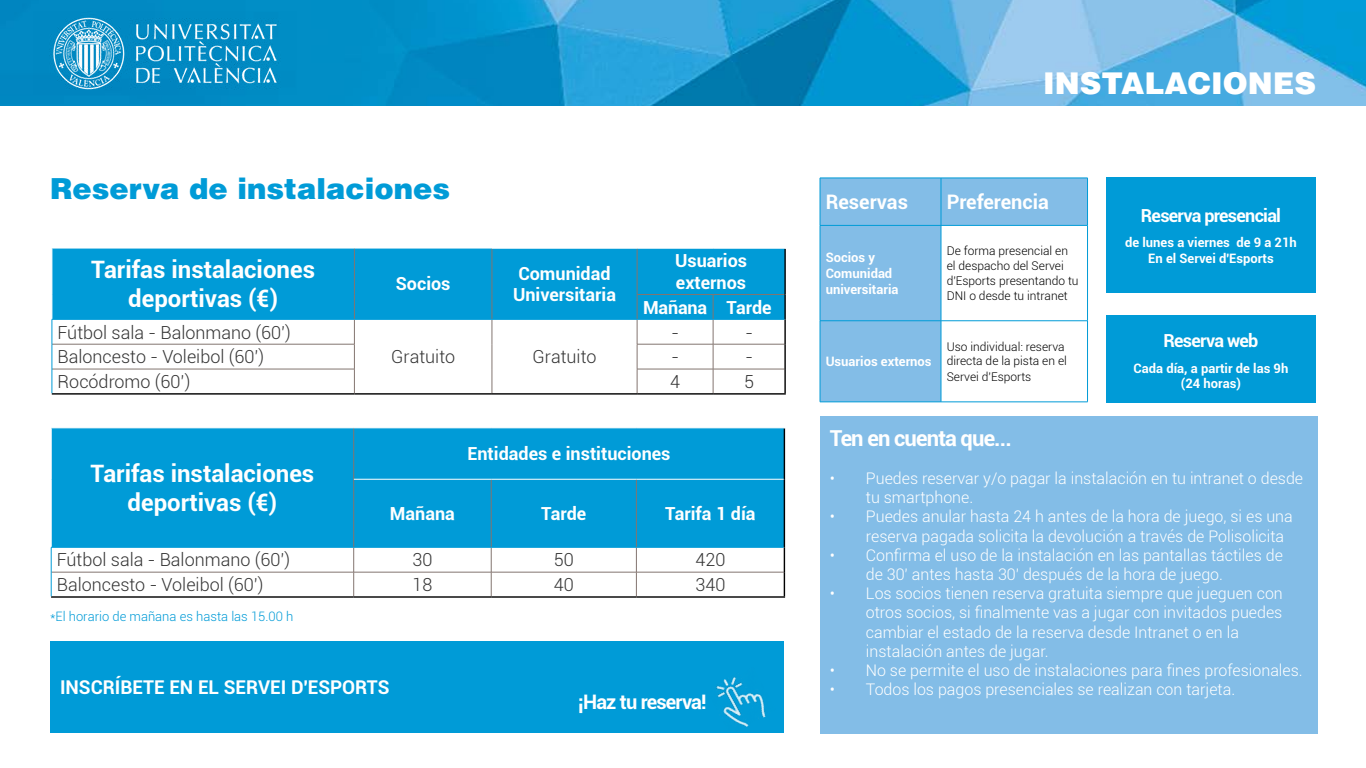
<style>
.page{position:relative;width:1366px;height:768px;background:#fff}
.page>*{position:absolute;margin:0;border:0;box-sizing:border-box;transform-origin:0 0}
.t1{font:900 30px "Helvetica LT Std";color:#fff}
.t2{font:900 29px "Helvetica LT Std";color:#009bd7}
.t3{font:700 24px/28.8px "Roboto";color:#fff;text-align:center}
.t4{font:700 22px "Roboto";letter-spacing:-.04em;color:#fff}
.t5{font:700 20px "Roboto";letter-spacing:-.005em;color:#fff}
.t6{font:700 20px "Roboto";letter-spacing:-.04em;color:#fff}
.t7{font:700 19px "Roboto";color:#fff}
.t8{font:300 18px "Roboto";color:#333}
.t9{font:700 18px/21.6px "Roboto";color:#fff}
.t10{font:700 18px "Roboto";letter-spacing:-.04em;color:#fff}
.t11{font:300 16px/19.2px "Roboto";color:#fff}
.t12{font:700 13px/15.6px "Roboto";color:#fff;text-align:center}
.t13{font:300 13px "Roboto";color:#009bd7}
.t14{font:300 12px/15px "Roboto";color:#000}
</style>
<div class="page">
<img style="left:0;top:0;width:1366px;height:106px">
<img style="left:34px;top:11px;width:263px;height:83px">
<div style="left:52px;top:249px;width:732px;height:70px;background:#009bd7"></div>
<hr style="left:354px;top:249px;width:1px;height:45px;background:#837570">
<hr style="left:492px;top:249px;width:1px;height:45px;background:#837570">
<hr style="left:637px;top:249px;width:1px;height:45px;background:#837570">
<hr style="left:637px;top:294px;width:76px;height:1px;background:#837570">
<hr style="left:713px;top:294px;width:71px;height:1px;background:#837570">
<hr style="left:52px;top:344px;width:303px;height:1px;background:#837570">
<hr style="left:637px;top:344px;width:76px;height:1px;background:#837570">
<hr style="left:713px;top:344px;width:71px;height:1px;background:#837570">
<hr style="left:52px;top:369px;width:303px;height:1px;background:#837570">
<svg style="left:354px;top:294px;width:1px;height:99px"></svg>
<svg style="left:492px;top:294px;width:1px;height:99px"></svg>
<hr style="left:637px;top:369px;width:76px;height:1px;background:#837570">
<svg style="left:637px;top:295px;width:1px;height:98px"></svg>
<hr style="left:713px;top:369px;width:71px;height:1px;background:#837570">
<svg style="left:713px;top:295px;width:1px;height:98px"></svg>
<hr style="left:784px;top:249px;width:2px;height:45px;background:#000">
<hr style="left:784px;top:294px;width:2px;height:25px;background:#000">
<hr style="left:784px;top:319px;width:2px;height:25px;background:#000">
<hr style="left:784px;top:344px;width:2px;height:25px;background:#000">
<hr style="left:784px;top:369px;width:2px;height:24px;background:#000">
<hr style="left:52px;top:393px;width:302px;height:2px;background:#000">
<hr style="left:354px;top:393px;width:138px;height:2px;background:#000">
<hr style="left:492px;top:393px;width:145px;height:2px;background:#000">
<hr style="left:637px;top:393px;width:76px;height:2px;background:#000">
<hr style="left:713px;top:393px;width:73px;height:2px;background:#000">
<hr style="left:52px;top:319px;width:302px;height:1px;background:#009bd7">
<hr style="left:354px;top:319px;width:138px;height:1px;background:#009bd7">
<hr style="left:492px;top:319px;width:145px;height:1px;background:#009bd7">
<hr style="left:637px;top:319px;width:76px;height:1px;background:#009bd7">
<hr style="left:713px;top:319px;width:71px;height:1px;background:#009bd7">
<svg style="left:51px;top:294px;width:2px;height:99px"></svg>
<div style="left:52px;top:428px;width:732px;height:119px;background:#009bd7"></div>
<hr style="left:354px;top:428px;width:1px;height:51px;background:#837570">
<hr style="left:354px;top:479px;width:1px;height:68px;background:#837570">
<hr style="left:491px;top:480px;width:1px;height:67px;background:#837570">
<hr style="left:636px;top:479px;width:1px;height:68px;background:#837570">
<hr style="left:51px;top:572px;width:303px;height:1px;background:#837570">
<hr style="left:354px;top:572px;width:137px;height:1px;background:#837570">
<svg style="left:354px;top:548px;width:1px;height:48px"></svg>
<hr style="left:491px;top:572px;width:145px;height:1px;background:#837570">
<svg style="left:491px;top:548px;width:1px;height:48px"></svg>
<hr style="left:636px;top:572px;width:148px;height:1px;background:#837570">
<svg style="left:636px;top:548px;width:1px;height:48px"></svg>
<hr style="left:784px;top:428px;width:1px;height:51px;background:#000">
<hr style="left:784px;top:479px;width:1px;height:68px;background:#000">
<svg style="left:784px;top:547px;width:1px;height:49px"></svg>
<hr style="left:51px;top:596px;width:303px;height:2px;background:#000">
<hr style="left:354px;top:596px;width:137px;height:2px;background:#000">
<hr style="left:491px;top:596px;width:145px;height:2px;background:#000">
<hr style="left:636px;top:596px;width:149px;height:2px;background:#000">
<hr style="left:491px;top:479px;width:145px;height:1px;background:#fff">
<hr style="left:636px;top:479px;width:148px;height:1px;background:#fff">
<hr style="left:354px;top:479px;width:137px;height:1px;background:#fff">
<hr style="left:51px;top:547px;width:303px;height:1px;background:#009bd7">
<hr style="left:354px;top:547px;width:137px;height:1px;background:#009bd7">
<hr style="left:491px;top:547px;width:145px;height:1px;background:#009bd7">
<hr style="left:636px;top:547px;width:148px;height:1px;background:#009bd7">
<svg style="left:51px;top:547px;width:1px;height:49px"></svg>
<div style="left:50px;top:641px;width:734px;height:92px;background:#009bd7"></div>
<div style="left:820px;top:416px;width:497px;height:318px;background:#83bde7"></div>
<div style="left:821px;top:179px;width:266px;height:223px;background:#83bde7"></div>
<svg style="left:942px;top:226px;width:145px;height:176px"></svg>
<hr style="left:820px;top:178px;width:121px;height:1px;background:#009bd7">
<hr style="left:820px;top:178px;width:1px;height:47px;background:#009bd7">
<hr style="left:941px;top:178px;width:147px;height:1px;background:#009bd7">
<hr style="left:941px;top:178px;width:1px;height:47px;background:#009bd7">
<hr style="left:1087px;top:178px;width:1px;height:47px;background:#009bd7">
<hr style="left:820px;top:225px;width:121px;height:1px;background:#009bd7">
<hr style="left:820px;top:226px;width:1px;height:95px;background:#009bd7">
<hr style="left:941px;top:225px;width:147px;height:1px;background:#009bd7">
<hr style="left:941px;top:226px;width:1px;height:95px;background:#009bd7">
<hr style="left:1087px;top:226px;width:1px;height:95px;background:#009bd7">
<hr style="left:820px;top:321px;width:121px;height:1px;background:#009bd7">
<hr style="left:820px;top:321px;width:1px;height:81px;background:#009bd7">
<hr style="left:941px;top:321px;width:147px;height:1px;background:#009bd7">
<hr style="left:941px;top:321px;width:1px;height:81px;background:#009bd7">
<hr style="left:1087px;top:321px;width:1px;height:81px;background:#009bd7">
<hr style="left:820px;top:402px;width:121px;height:1px;background:#009bd7">
<hr style="left:941px;top:402px;width:147px;height:1px;background:#009bd7">
<div style="left:1106px;top:178px;width:210px;height:115px;background:#009bd7"></div>
<div style="left:1106px;top:315px;width:210px;height:87px;background:#009bd7"></div>
<img style="left:716px;top:677px;width:50px;height:50px">
<h2 class="t2" style="left:50px;top:169px;width:402px">Reserva de instalaciones</h2>
<h3 class="t3" style="left:91px;top:254px;width:225px">Tarifas instalaciones deportivas (€)</h3>
<p class="t8" style="left:58px;top:320px;width:235px">Fútbol sala - Balonmano (60’)</p>
<p class="t9" style="left:396px;top:273px;width:56px">Socios</p>
<p class="t9" style="left:513px;top:262px;width:104px">Comunidad<br>Universitaria</p>
<p class="t9" style="left:675px;top:249px;width:74px">Usuarios externos</p>
<p class="t9" style="left:643px;top:296px;width:130px">Mañana Tarde</p>
<p class="t8" style="left:671px;top:320px;width:9px">-</p>
<p class="t8" style="left:745px;top:320px;width:9px">-</p>
<p class="t8" style="left:58px;top:345px;width:208px">Baloncesto - Voleibol (60’)</p>
<p class="t8" style="left:671px;top:345px;width:9px">-</p>
<p class="t8" style="left:745px;top:345px;width:9px">-</p>
<p class="t8" style="left:58px;top:369px;width:134px">Rocódromo (60’)</p>
<p class="t8" style="left:670px;top:369px;width:11px">4</p>
<p class="t8" style="left:744px;top:369px;width:11px">5</p>
<p class="t8" style="left:391px;top:345px;width:65px">Gratuito</p>
<p class="t8" style="left:533px;top:345px;width:65px">Gratuito</p>
<h3 class="t3" style="left:91px;top:458px;width:225px">Tarifas instalaciones deportivas (€)</h3>
<p class="t9" style="left:467px;top:442px;width:205px">Entidades e instituciones</p>
<p class="t9" style="left:390px;top:502px;width:66px">Mañana</p>
<p class="t9" style="left:541px;top:502px;width:47px">Tarde</p>
<p class="t9" style="left:665px;top:502px;width:92px">Tarifa 1 día</p>
<p class="t8" style="left:57px;top:548px;width:235px">Fútbol sala - Balonmano (60’)</p>
<p class="t8" style="left:413px;top:548px;width:21px">30</p>
<p class="t8" style="left:554px;top:548px;width:21px">50</p>
<p class="t8" style="left:695px;top:548px;width:31px">420</p>
<p class="t8" style="left:57px;top:572px;width:208px">Baloncesto - Voleibol (60’)</p>
<p class="t8" style="left:413px;top:572px;width:21px">18</p>
<p class="t8" style="left:554px;top:572px;width:21px">40</p>
<p class="t8" style="left:695px;top:572px;width:31px">340</p>
<p class="t13" style="left:50px;top:607px;width:245px">*El horario de mañana es hasta las 15.00 h</p>
<p class="t7" style="left:60px;top:674px;width:331px">INSCRÍBETE EN EL SERVEI D'ESPORTS</p>
<p class="t6" style="left:578px;top:688px;width:130px">¡Haz tu reserva!</p>
<h1 class="t1" style="left:1043px;top:64px;width:274px">INSTALACIONES</h1>
<p class="t5" style="left:826px;top:188px;width:84px">Reservas</p>
<p class="t5" style="left:947px;top:188px;width:104px">Preferencia</p>
<p class="t12" style="left:826px;top:249px;width:74px;text-align:left">Socios y<br>Comunidad universitaria</p>
<p class="t14" style="left:947px;top:243px;width:133px">De forma presencial en el despacho del Servei d'Esports presentando tu<br>DNI o desde tu intranet</p>
<p class="t12" style="left:826px;top:353px;width:107px">Usuarios externos</p>
<p class="t14" style="left:947px;top:339px;width:122px;line-height:14.4px">Uso individual: reserva directa de la pista en el</p>
<p class="t14" style="left:947px;top:368px;width:86px">Servei d'Esports</p>
<p class="t10" style="left:1141px;top:202px;width:142px">Reserva presencial</p>
<p class="t12" style="left:1125px;top:234px;width:173px">de lunes a viernes de 9 a 21h<br>En el Servei d'Esports</p>
<p class="t10" style="left:1164px;top:328px;width:96px">Reserva web</p>
<p class="t12" style="left:1134px;top:360px;width:156px">Cada día, a partir de las 9h (24 horas)</p>
<h3 class="t4" style="left:830px;top:422px;width:183px">Ten en cuenta que...</h3>
<p class="t11" style="left:866px;top:468px;width:439px;text-indent:-36px">• Puedes reservar y/o pagar la instalación en tu intranet o desde tu smartphone.</p>
<p class="t11" style="left:866px;top:506px;width:428px;text-indent:-36px">• Puedes anular hasta 24 h antes de la hora de juego, si es una reserva pagada solicita la devolución a través de Polisolicita</p>
<p class="t11" style="left:866px;top:545px;width:419px;text-indent:-36px">• Confirma el uso de la instalación en las pantallas táctiles de de 30' antes hasta 30' después de la hora de juego.</p>
<p class="t11" style="left:866px;top:583px;width:418px;text-indent:-36px">• Los socios tienen reserva gratuita siempre que jueguen con otros socios, si finalmente vas a jugar con invitados puedes cambiar el estado de la reserva desde Intranet o en la instalación antes de jugar.</p>
<p class="t11" style="left:830px;top:660px;width:474px">• No se permite el uso de instalaciones para fines profesionales.</p>
<p class="t11" style="left:830px;top:679px;width:407px">• Todos los pagos presenciales se realizan con tarjeta.</p>
</div>
